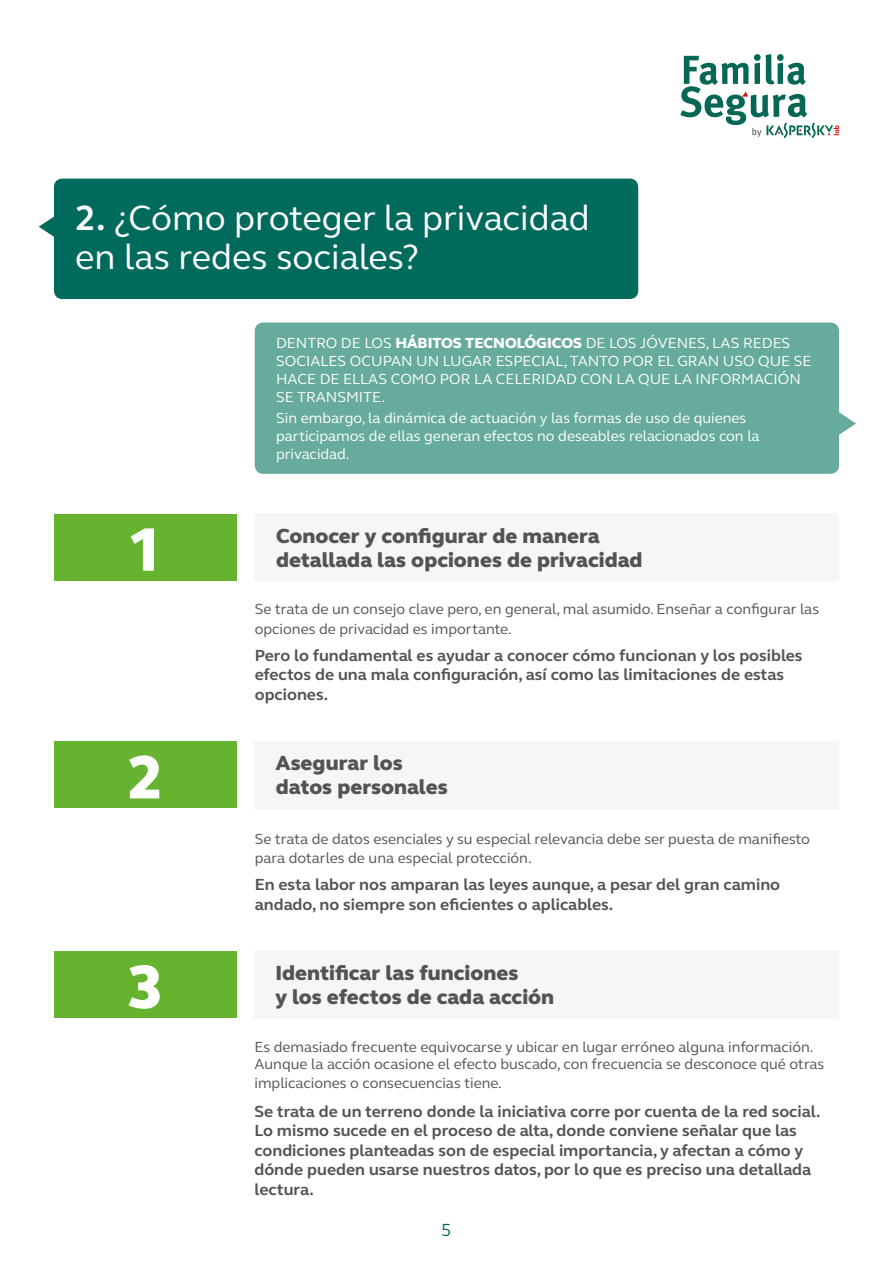
<style>
.page{position:relative;width:893px;height:1263px;background:#fff}
.page>*{position:absolute;margin:0;border:0;box-sizing:border-box;transform-origin:0 0}
.t1{font:800 63px "FS Elliot Pro";color:#fff}
.t2{font:36px/39px "FS Elliot Pro";color:#fff}
.t3{font:800 21px/24px "FS Elliot Pro";color:#525355}
.t4{font:18px "FS Elliot Pro";color:#006a5d}
.t5{font:700 16.5px/19.5px "FS Elliot Pro";color:#525355}
.t6{font:15px/19.5px "FS Elliot Pro";color:#525355}
.t7{font:15px/21px "FS Elliot Pro";color:#fff}
.t8{font:800 15px "FS Elliot Pro";color:#fff}
.s1{font-weight:700}
</style>
<div class="page">
<svg style="left:680px;top:54px;width:159px;height:84px"></svg>
<div style="left:255px;top:513px;width:584px;height:67px;background:#f6f6f6"></div>
<div style="left:255px;top:741px;width:584px;height:67px;background:#f6f6f6"></div>
<div style="left:255px;top:951px;width:584px;height:67px;background:#f6f6f6"></div>
<div style="left:255px;top:323px;width:584px;height:151px;background:#66ab9c;border-radius:9px"></div>
<svg style="left:839px;top:412px;width:17px;height:23px"></svg>
<div style="left:54px;top:179px;width:584px;height:120px;background:#006a5d;border-radius:9px"></div>
<svg style="left:39px;top:215px;width:15px;height:23px"></svg>
<div style="left:54px;top:514px;width:183px;height:66px;background:#65b32e"></div>
<div style="left:54px;top:741px;width:183px;height:67px;background:#65b32e"></div>
<div style="left:54px;top:951px;width:183px;height:67px;background:#65b32e"></div>
<h2 class="t2" style="left:75px;top:198px;width:516px"><span class="s1">2.</span> ¿Cómo proteger la privacidad en las redes sociales?</h2>
<h1 class="t1" style="left:127px;top:507px;width:38px">1</h1>
<h1 class="t1" style="left:127px;top:735px;width:38px">2</h1>
<h1 class="t1" style="left:127px;top:944px;width:38px">3</h1>
<p class="t7" style="left:276px;top:332px;width:22px">Dentro</p>
<p class="t7" style="left:341px;top:332px;width:33px">de los</p>
<p class="t8" style="left:395px;top:332px;width:32px">hábitos</p>
<p class="t8" style="left:465px;top:332px;width:11px">tecnológicos</p>
<p class="t7" style="left:586px;top:332px;width:33px">de los</p>
<p class="t7" style="left:640px;top:332px;width:29px">jóvenes</p>
<p class="t7" style="left:706px;top:332px;width:16px">, las</p>
<p class="t7" style="left:743px;top:332px;width:10px">redes</p>
<p class="t7" style="left:276px;top:350px;width:10px">sociales</p>
<p class="t7" style="left:350px;top:350px;width:12px">ocupan</p>
<p class="t7" style="left:416px;top:350px;width:89px">un lugarespecial</p>
<p class="t7" style="left:564px;top:350px;width:17px">, tanto</p>
<p class="t7" style="left:623px;top:350px;width:11px">por</p>
<p class="t7" style="left:657px;top:350px;width:42px">el gran</p>
<p class="t7" style="left:723px;top:350px;width:11px">uso</p>
<p class="t7" style="left:758px;top:350px;width:12px">que</p>
<p class="t7" style="left:794px;top:350px;width:10px">se</p>
<p class="t7" style="left:276px;top:368px;width:11px">hace</p>
<p class="t7" style="left:320px;top:368px;width:33px">de ellas</p>
<p class="t7" style="left:391px;top:368px;width:12px">como</p>
<p class="t7" style="left:440px;top:368px;width:11px">por</p>
<p class="t7" style="left:474px;top:368px;width:32px">la celeridad</p>
<p class="t7" style="left:580px;top:368px;width:69px">CON LA que</p>
<p class="t7" style="left:674px;top:368px;width:32px">la informaci</p>
<p class="t7" style="left:778px;top:368px;width:22px">ón</p>
<p class="t7" style="left:276px;top:386px;width:32px">se transmite</p>
<p class="t7" style="left:276px;top:386px;width:472px;text-indent:105px">.<br>Sin embargo, la dinámica de actuación y las formas de uso de quienes</p>
<p class="t7" style="left:276px;top:426px;width:485px;line-height:18px">participamos de ellas generan efectos no deseables relacionados con la privacidad.</p>
<p class="t3" style="left:276px;top:524px;width:368px">Conocer y configurar de manera detallada las opciones de privacidad</p>
<p class="t6" style="left:255px;top:599px;width:566px">Se trata de un consejo clave pero, en general, mal asumido. Enseñar a configurar las opciones de privacidad es importante.</p>
<p class="t5" style="left:255px;top:645px;width:549px">Pero lo fundamental es ayudar a conocer cómo funcionan y los posibles efectos de una mala configuración, así como las limitaciones de estas opciones.</p>
<p class="t3" style="left:276px;top:751px;width:173px">Asegurar los datos personales</p>
<p class="t6" style="left:255px;top:829px;width:557px">Se trata de datos esenciales y su especial relevancia debe ser puesta de manifiesto para dotarles de una especial protección.</p>
<p class="t5" style="left:255px;top:875px;width:527px">En esta labor nos amparan las leyes aunque, a pesar del gran camino andado, no siempre son eficientes o aplicables.</p>
<p class="t3" style="left:275px;top:961px;width:280px">Identificar las funciones<br>y los efectos de cada acción</p>
<p class="t6" style="left:254px;top:1038px;width:571px;line-height:16.5px">Es demasiado frecuente equivocarse y ubicar en lugar erróneo alguna información.<br>Aunque la acción ocasione el efecto buscado, con frecuencia se desconoce qué otras</p>
<p class="t6" style="left:254px;top:1073px;width:249px">implicaciones o consecuencias tiene.</p>
<p class="t5" style="left:254px;top:1101px;width:567px">Se trata de un terreno donde la iniciativa corre por cuenta de la red social.<br>Lo mismo sucede en el proceso de alta, donde conviene señalar que las condiciones planteadas son de especial importancia, y afectan a cómo y dónde pueden usarse nuestros datos, por lo que es preciso una detallada lectura.</p>
<p class="t4" style="left:441px;top:1218px;width:12px">5</p>
</div>
